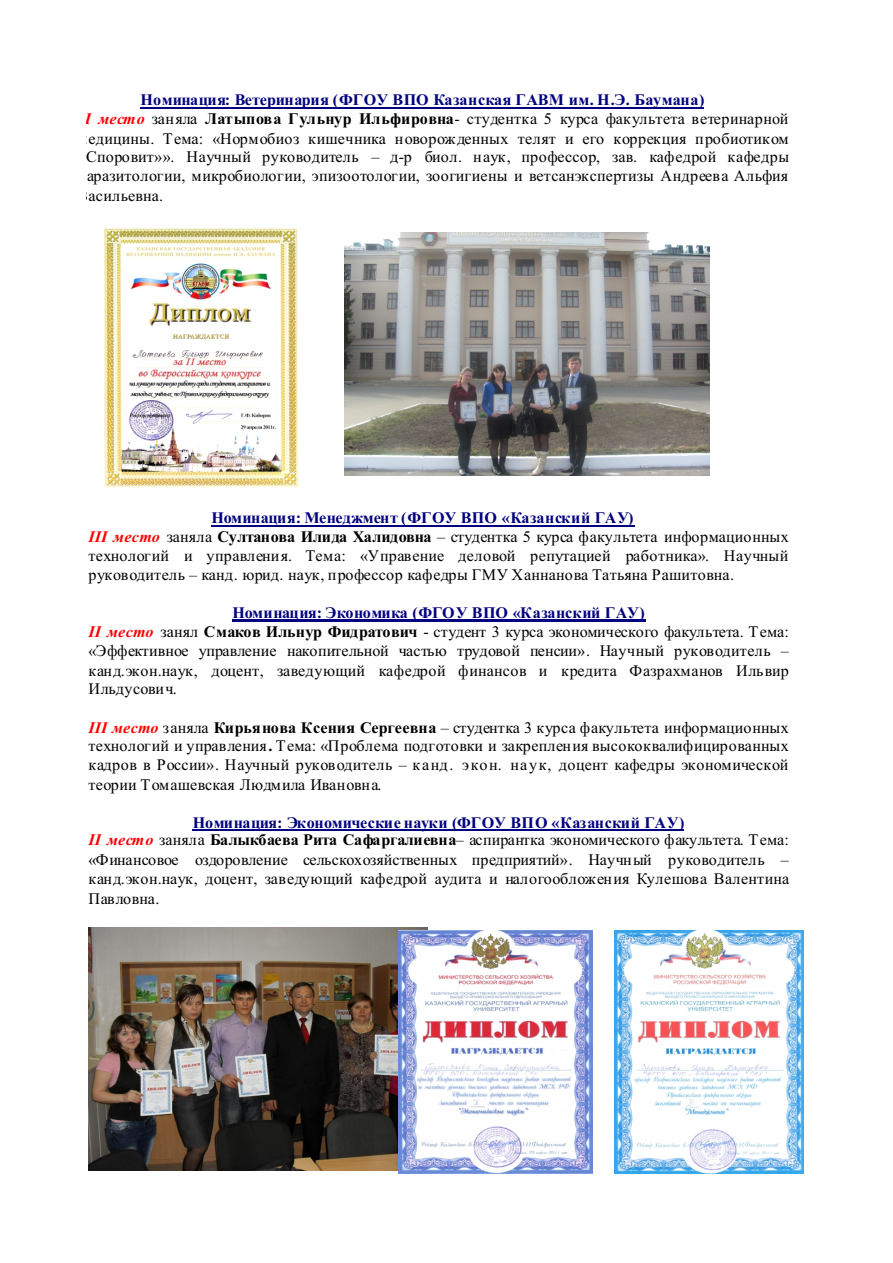
<style>
.page{position:relative;width:893px;height:1263px;background:#fff}
.page>*{position:absolute;margin:0;border:0;box-sizing:border-box;transform-origin:0 0}
.t1{font:16.05px/19px "Times New Roman";letter-spacing:.02em;color:#000}
.t2{font:16.05px/18.9px "Times New Roman";color:#000}
.t3{font:700 16.05px/17.4px "Times New Roman";letter-spacing:.01em;color:#000080;text-align:center}
.s1{font-weight:700;color:#000080}
.s2{font-weight:700;font-style:italic;color:#f00}
.s3{font-weight:700}
.s4{font-style:italic;color:#f00}
.s5{font-weight:400;color:#000}
.s6{color:#000}
</style>
<div class="page">
<hr style="left:141px;top:108px;width:563px;height:1px;background:#000080">
<hr style="left:211px;top:525px;width:423px;height:2px;background:#000080">
<hr style="left:232px;top:620px;width:414px;height:2px;background:#000080">
<hr style="left:193px;top:829px;width:491px;height:1px;background:#000080">
<img style="left:88px;top:927px;width:339px;height:243px">
<img style="left:615px;top:931px;width:188px;height:243px">
<img style="left:399px;top:931px;width:193px;height:243px">
<img style="left:344px;top:233px;width:365px;height:243px">
<img style="left:105px;top:228px;width:194px;height:259px">
<p class="t1" style="left:77px;top:92px;width:713px;text-indent:63px"><span class="s1">Номинация: Ветеринария (ФГОУ ВПО Казанская ГАВМ им. Н.Э. Баумана)<br></span><span class="s2">II место</span> заняла <span class="s3">Латыпова Гульнур Ильфировна</span>- студентка 5 курса факультета ветеринарной медицины. Тема: «Нормобиоз кишечника новорожденных телят и его коррекция пробиотиком «Споровит»». Научный руководитель – д-р биол. наук, профессор, зав. кафедрой кафедры паразитологии, микробиологии, эпизоотологии, зоогигиены и ветсанэкспертизы Андреева Альфия Васильевна.</p>
<p class="t1" style="left:88px;top:510px;width:702px;text-indent:123px"><span class="s1">Номинация: Менеджмент (ФГОУ ВПО «Казанский ГАУ)<br></span><span class="s2">III место</span> заняла <span class="s3">Султанова Илида Халидовна</span> – студентка 5 курса факультета информационных технологий и управления. Тема: «Управение деловой репутацией работника». Научный руководитель – канд. юрид. наук, профессор кафедры ГМУ Ханнанова Татьяна Рашитовна.</p>
<p class="t2" style="left:88px;top:605px;width:702px;text-indent:144px"><span class="s1">Номинация: Экономика (ФГОУ ВПО «Казанский ГАУ)<br></span><span class="s2">II место</span> занял <span class="s3">Смаков Ильнур Фидратович</span> - студент 3 курса экономического факультета. Тема: «Эффективное управление накопительной частью трудовой пенсии». Научный руководитель – канд.экон.наук, доцент, заведующий кафедрой финансов и кредита Фазрахманов Ильвир Ильдусович.</p>
<p class="t1" style="left:88px;top:719px;width:702px;text-align:justify"><span class="s2">III место</span> заняла <span class="s3">Кирьянова Ксения Сергеевна</span> – студентка 3 курса факультета информационных технологий и управления<span class="s3">.</span> Тема: «Проблема подготовки и закрепления высококвалифицированных кадров в России». Научный руководитель – канд. экон. наук, доцент кафедры экономической теории Томашевская Людмила Ивановна.</p>
<p class="t3" style="left:88px;top:816px;width:702px">Номинация: Экономические науки (ФГОУ ВПО «Казанский ГАУ)<br><span class="s4">II место</span> <span class="s5">заняла</span> <span class="s6">Балыкбаева Рита Сафаргалиевна</span><span class="s5">– аспирантка экономического факультета. Тема:</span></p>
<p class="t1" style="left:88px;top:852px;width:702px;text-align:justify">«Финансовое оздоровление сельскохозяйственных предприятий». Научный руководитель – канд.экон.наук, доцент, заведующий кафедрой аудита и налогообложения Кулешова Валентина Павловна.</p>
</div>
